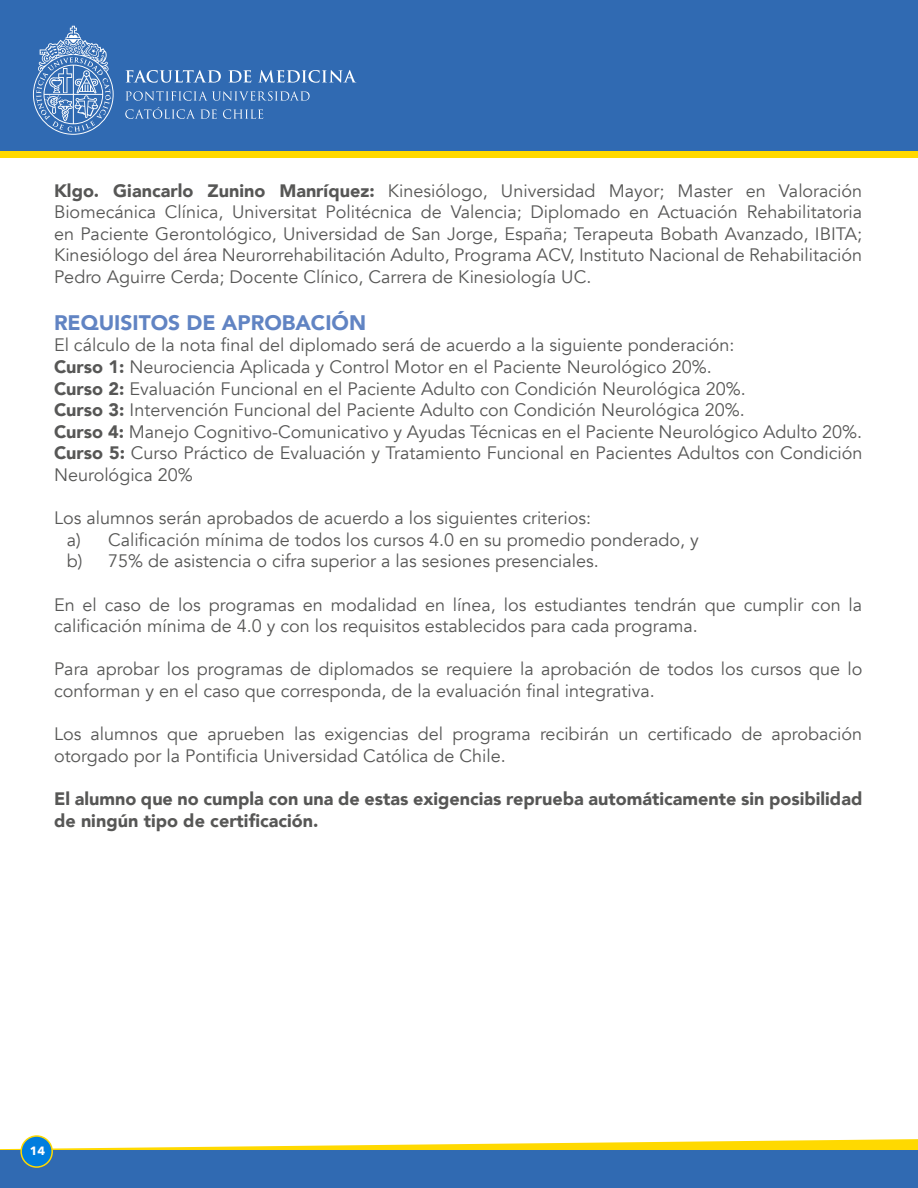
<style>
.page{position:relative;width:918px;height:1188px;background:#fff}
.page>*{position:absolute;margin:0;border:0;box-sizing:border-box;transform-origin:0 0}
.t1{font:900 21px "Avenir";color:#6184c3}
.t2{font:18px/21.6px "Avenir";color:#575756}
.t3{font:900 18px/21.6px "Avenir";color:#575756}
.t4{font:700 12px "Avenir Next";color:#fff}
.s1{font-weight:900}
</style>
<div class="page">
<div style="left:0;top:0;width:918px;height:153px;background:#306ab2"></div>
<svg style="left:0;top:1137px;width:918px;height:13px"></svg>
<div style="left:0;top:1150px;width:918px;height:38px;background:#306ab2"></div>
<svg style="left:33px;top:26px;width:81px;height:109px"></svg>
<svg style="left:126px;top:70px;width:95px;height:13px"></svg>
<svg style="left:228px;top:70px;width:23px;height:13px"></svg>
<svg style="left:258px;top:70px;width:98px;height:13px"></svg>
<svg style="left:126px;top:91px;width:184px;height:10px"></svg>
<svg style="left:125px;top:107px;width:92px;height:12px"></svg>
<svg style="left:223px;top:109px;width:40px;height:10px"></svg>
<div style="left:0;top:151px;width:918px;height:7px;background:#ffd900"></div>
<div style="left:21px;top:1136px;width:31px;height:31px;background:#007dde;border-radius:50%"></div>
<div style="left:20px;top:1135px;width:33px;height:33px;border:2px solid #ffd900;border-radius:50%"></div>
<p class="t2" style="left:54px;top:180px;width:810px;text-align:justify"><span class="s1">Klgo. Giancarlo Zunino Manríquez:</span> Kinesiólogo, Universidad Mayor; Master en Valoración Biomecánica Clínica, Universitat Politécnica de Valencia; Diplomado en Actuación Rehabilitatoria en Paciente Gerontológico, Universidad de San Jorge, España; Terapeuta Bobath Avanzado, IBITA; Kinesiólogo del área Neurorrehabilitación Adulto, Programa ACV, Instituto Nacional de Rehabilitación Pedro Aguirre Cerda; Docente Clínico, Carrera de Kinesiología UC.</p>
<p class="t1" style="left:54px;top:304px;width:314px">REQUISITOS DE APROBACIÓN</p>
<p class="t2" style="left:54px;top:335px;width:810px">El cálculo de la nota final del diplomado será de acuerdo a la siguiente ponderación:<br><span class="s1">Curso 1:</span> Neurociencia Aplicada y Control Motor en el Paciente Neurológico 20%.<br><span class="s1">Curso 2:</span> Evaluación Funcional en el Paciente Adulto con Condición Neurológica 20%.<br><span class="s1">Curso 3:</span> Intervención Funcional del Paciente Adulto con Condición Neurológica 20%.<br><span class="s1">Curso 4:</span> Manejo Cognitivo-Comunicativo y Ayudas Técnicas en el Paciente Neurológico Adulto 20%.<br><span class="s1">Curso 5:</span> Curso Práctico de Evaluación y Tratamiento Funcional en Pacientes Adultos con Condición Neurológica 20%</p>
<p class="t2" style="left:67px;top:508px;width:634px;text-indent:-13px">Los alumnos serán aprobados de acuerdo a los siguientes criterios:<br>a) Calificación mínima de todos los cursos 4.0 en su promedio ponderado, y b) 75% de asistencia o cifra superior a las sesiones presenciales.</p>
<p class="t2" style="left:54px;top:594px;width:810px">En el caso de los programas en modalidad en línea, los estudiantes tendrán que cumplir con la calificación mínima de 4.0 y con los requisitos establecidos para cada programa.</p>
<p class="t2" style="left:54px;top:659px;width:810px">Para aprobar los programas de diplomados se requiere la aprobación de todos los cursos que lo conforman y en el caso que corresponda, de la evaluación final integrativa.</p>
<p class="t2" style="left:54px;top:724px;width:810px">Los alumnos que aprueben las exigencias del programa recibirán un certificado de aprobación otorgado por la Pontificia Universidad Católica de Chile.</p>
<p class="t3" style="left:54px;top:787px;width:810px">El alumno que no cumpla con una de estas exigencias reprueba automáticamente sin posibilidad de ningún tipo de certificación.</p>
<p class="t4" style="left:30px;top:1140px;width:17px">14</p>
</div>
